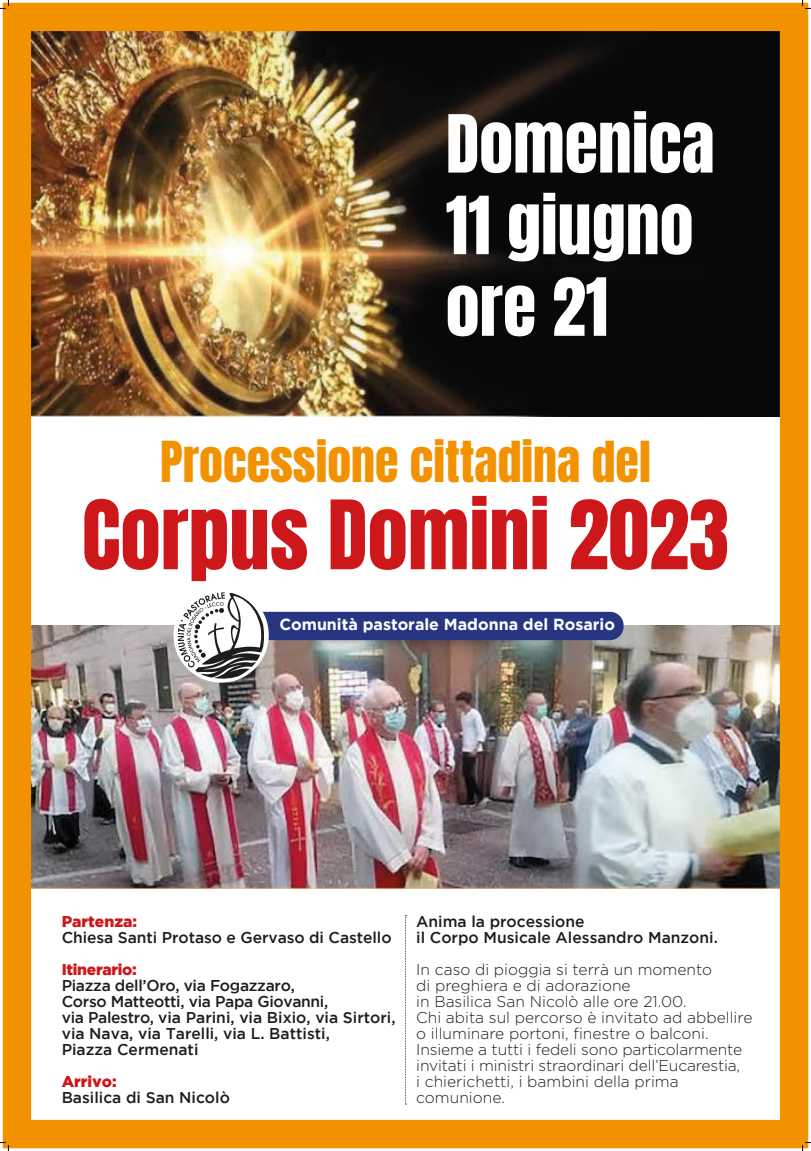
<style>
.page{position:relative;width:811px;height:1151px;background:#fff}
.page>*{position:absolute;margin:0;border:0;box-sizing:border-box;transform-origin:0 0}
.t1{font:81.2px "Anton";color:#cd171a}
.t2{font:68px "Anton";color:#fff}
.t3{font:48px "Anton";color:#f39200}
.t4{font:700 16px "Gotham";color:#fff}
.t5{font:300 15.6px/16px "Gotham";color:#1d1d1b}
.t6{font:500 15.6px/16px "Gotham";color:#1d1d1b}
.t7{font:500 15.6px "Gotham";letter-spacing:-.02em;color:#1d1d1b}
.t8{font:900 15.6px "Gotham";color:#cd171a}
.t9{font:900 15.6px "Gotham";letter-spacing:-.02em;color:#cd171a}
</style>
<div class="page">
<img style="left:3px;top:3px;width:805px;height:1145px">
<svg style="left:0;top:0;width:9px;height:9px"></svg>
<svg style="left:0;top:1142px;width:9px;height:9px"></svg>
<svg style="left:802px;top:0;width:8px;height:9px"></svg>
<svg style="left:802px;top:1142px;width:8px;height:9px"></svg>
<p class="t2" style="left:446px;top:109px;width:270px">Domenica</p>
<p class="t2" style="left:446px;top:191px;width:249px">11 giugno</p>
<p class="t2" style="left:446px;top:272px;width:164px">ore 21</p>
<p class="t3" style="left:160px;top:437px;width:492px">Processione cittadina del</p>
<p class="t1" style="left:82px;top:494px;width:648px">Corpus Domini 2023</p>
<p class="t4" style="left:279px;top:615px;width:337px">Comunità pastorale Madonna del Rosario</p>
<p class="t8" style="left:62px;top:912px;width:77px">Partenza:</p>
<p class="t6" style="left:62px;top:929px;width:331px">Chiesa Santi Protaso e Gervaso di Castello</p>
<p class="t9" style="left:62px;top:960px;width:76px">Itinerario:</p>
<p class="t7" style="left:62px;top:976px;width:235px">Piazza dell’Oro, via Fogazzaro,</p>
<p class="t7" style="left:62px;top:992px;width:268px">Corso Matteotti, via Papa Giovanni,</p>
<p class="t6" style="left:62px;top:1009px;width:335px">via Palestro, via Parini, via Bixio, via Sirtori, via Nava, via Tarelli, via L. Battisti,</p>
<p class="t6" style="left:62px;top:1041px;width:138px">Piazza Cermenati</p>
<p class="t8" style="left:62px;top:1072px;width:57px">Arrivo:</p>
<p class="t6" style="left:62px;top:1089px;width:170px">Basilica di San Nicolò</p>
<p class="t6" style="left:416px;top:913px;width:170px">Anima la processione</p>
<p class="t6" style="left:416px;top:929px;width:303px">il Corpo Musicale Alessandro Manzoni.</p>
<p class="t5" style="left:416px;top:961px;width:297px">In caso di pioggia si terrà un momento</p>
<p class="t5" style="left:416px;top:977px;width:216px">di preghiera e di adorazione</p>
<p class="t5" style="left:416px;top:993px;width:272px">in Basilica San Nicolò alle ore 21.00.</p>
<p class="t5" style="left:416px;top:1009px;width:337px">Chi abita sul percorso è invitato ad abbellire o illuminare portoni, finestre o balconi.</p>
<p class="t5" style="left:416px;top:1041px;width:327px">Insieme a tutti i fedeli sono particolarmente invitati i ministri straordinari dell’Eucarestia,</p>
<p class="t5" style="left:416px;top:1073px;width:264px">i chierichetti, i bambini della prima</p>
<p class="t5" style="left:416px;top:1089px;width:90px">comunione.</p>
</div>
